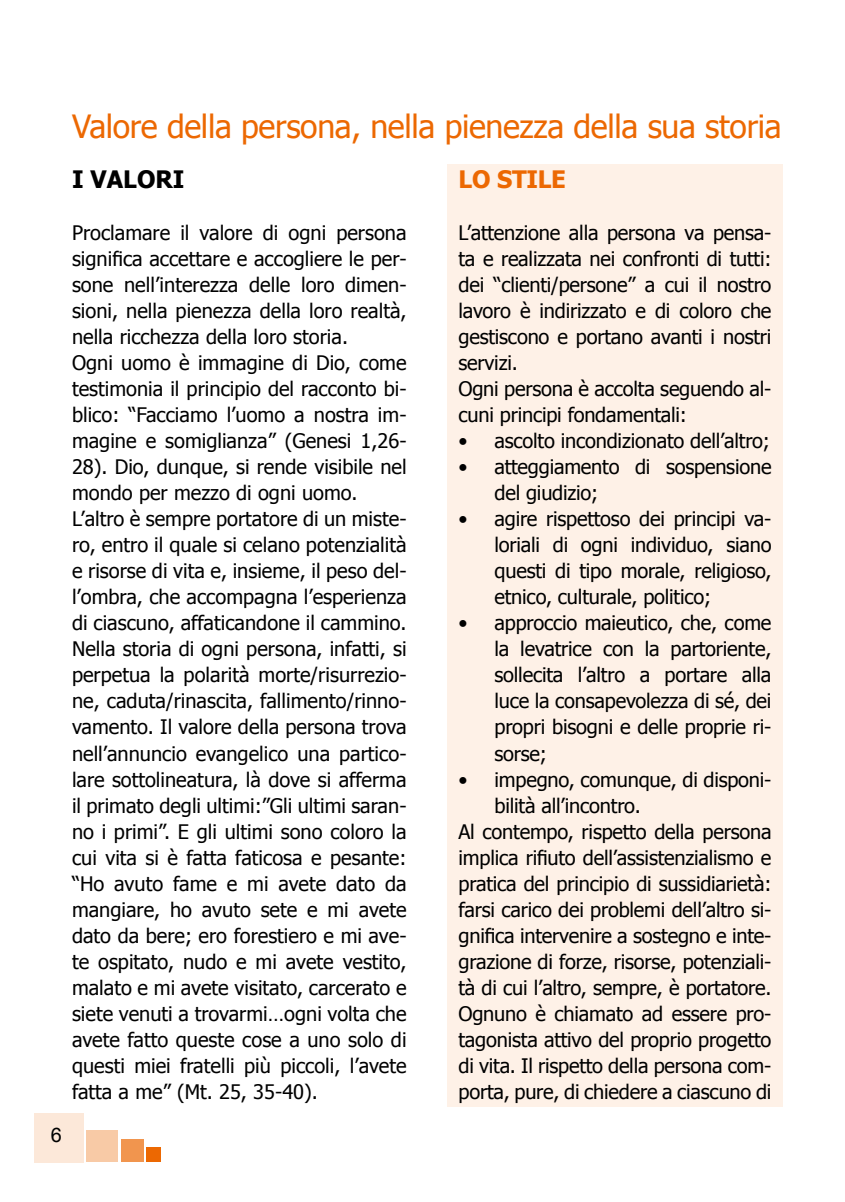
<style>
.page{position:relative;width:845px;height:1202px;background:#fff}
.page>*{position:absolute;margin:0;border:0;box-sizing:border-box;transform-origin:0 0}
.t1{font:32px "Tahoma";letter-spacing:-.01em;color:#ec6802}
.t2{font:700 24px "Tahoma";color:#000}
.t3{font:700 24px "Tahoma";letter-spacing:-.01em;color:#ec6802}
.t4{font:20px/26px "Tahoma";letter-spacing:-.01em;color:#000}
</style>
<div class="page">
<div style="left:34px;top:1113px;width:49px;height:49px;background:#fce8d9"></div>
<div style="left:86px;top:1130px;width:32px;height:32px;background:#f8caa6"></div>
<div style="left:121px;top:1140px;width:23px;height:22px;background:#f1954e"></div>
<div style="left:146px;top:1147px;width:15px;height:15px;background:#ec6802"></div>
<div style="left:447px;top:164px;width:336px;height:943px;background:#fef1e7"></div>
<h1 class="t1" style="left:72px;top:105px;width:711px">Valore della persona, nella pienezza della sua storia</h1>
<p class="t2" style="left:72px;top:163px;width:114px">I VALORI</p>
<p class="t4" style="left:72px;top:219px;width:336px">Proclamare il valore di ogni persona significa accettare e accogliere le per&shy;sone nell’interezza delle loro dimen&shy;sioni, nella pienezza della loro realtà, nella ricchezza della loro storia.<br>Ogni uomo è immagine di Dio, come testimonia il principio del racconto bi&shy;blico: “Facciamo l’uomo a nostra im&shy;magine e somiglianza” (Genesi 1,26- 28). Dio, dunque, si rende visibile nel mondo per mezzo di ogni uomo.<br>L’altro è sempre portatore di un miste&shy;ro, entro il quale si celano potenzialità e risorse di vita e, insieme, il peso del&shy;l’ombra, che accompagna l’esperienza di ciascuno, affaticandone il cammino.<br>Nella storia di ogni persona, infatti, si perpetua la polarità morte/risurrezio&shy;ne, caduta/rinascita, fallimento/rinno&shy;vamento. Il valore della persona trova nell’annuncio evangelico una partico&shy;lare sottolineatura, là dove si afferma il primato degli ultimi:”Gli ultimi saran&shy;no i primi”. E gli ultimi sono coloro la cui vita si è fatta faticosa e pesante: “Ho avuto fame e mi avete dato da mangiare, ho avuto sete e mi avete dato da bere; ero forestiero e mi ave&shy;te ospitato, nudo e mi avete vestito, malato e mi avete visitato, carcerato e siete venuti a trovarmi…ogni volta che avete fatto queste cose a uno solo di questi miei fratelli più piccoli, l’avete fatta a me” (Mt. 25, 35-40).</p>
<p class="t3" style="left:458px;top:163px;width:109px">LO STILE</p>
<p class="t4" style="left:458px;top:219px;width:314px">L’attenzione alla persona va pensa&shy;ta e realizzata nei confronti di tutti: dei “clienti/persone” a cui il nostro lavoro è indirizzato e di coloro che gestiscono e portano avanti i nostri servizi.<br>Ogni persona è accolta seguendo al&shy;cuni principi fondamentali:</p>
<p class="t4" style="left:494px;top:427px;width:277px">ascolto incondizionato dell’altro;</p>
<p class="t4" style="left:494px;top:453px;width:278px">atteggiamento di sospensione</p>
<p class="t4" style="left:494px;top:479px;width:105px">del giudizio;</p>
<p class="t4" style="left:494px;top:505px;width:278px">agire rispettoso dei principi va-</p>
<p class="t4" style="left:494px;top:531px;width:278px">loriali di ogni individuo, siano</p>
<p class="t4" style="left:494px;top:557px;width:278px">questi di tipo morale, religioso,</p>
<p class="t4" style="left:494px;top:583px;width:218px">etnico, culturale, politico;</p>
<p class="t4" style="left:494px;top:609px;width:278px">approccio maieutico, che, come</p>
<p class="t4" style="left:494px;top:635px;width:278px">la levatrice con la partoriente,</p>
<p class="t4" style="left:494px;top:661px;width:278px">sollecita l’altro a portare alla</p>
<p class="t4" style="left:494px;top:687px;width:278px">luce la consapevolezza di sé, dei</p>
<p class="t4" style="left:494px;top:713px;width:278px">propri bisogni e delle proprie ri-</p>
<p class="t4" style="left:494px;top:739px;width:54px">sorse;</p>
<p class="t4" style="left:494px;top:765px;width:278px">impegno, comunque, di disponi-</p>
<p class="t4" style="left:494px;top:791px;width:148px">bilità all’incontro.</p>
<p class="t4" style="left:458px;top:817px;width:314px">Al contempo, rispetto della persona</p>
<p class="t4" style="left:458px;top:843px;width:314px">implica rifiuto dell’assistenzialismo e</p>
<p class="t4" style="left:458px;top:869px;width:314px">pratica del principio di sussidiarietà:</p>
<p class="t4" style="left:458px;top:895px;width:314px">farsi carico dei problemi dell’altro si-</p>
<p class="t4" style="left:458px;top:921px;width:314px">gnifica intervenire a sostegno e inte-</p>
<p class="t4" style="left:458px;top:947px;width:314px">grazione di forze, risorse, potenziali-</p>
<p class="t4" style="left:458px;top:973px;width:314px">tà di cui l’altro, sempre, è portatore.</p>
<p class="t4" style="left:458px;top:999px;width:314px">Ognuno è chiamato ad essere pro-</p>
<p class="t4" style="left:458px;top:1025px;width:314px">tagonista attivo del proprio progetto</p>
<p class="t4" style="left:458px;top:1051px;width:314px">di vita. Il rispetto della persona com-</p>
<p class="t4" style="left:458px;top:1077px;width:314px">porta, pure, di chiedere a ciascuno di</p>
<p class="t4" style="left:458px;top:427px;width:11px">• •</p>
<p class="t4" style="left:458px;top:505px;width:11px">•</p>
<p class="t4" style="left:458px;top:609px;width:11px">•</p>
<p class="t4" style="left:458px;top:765px;width:11px">•</p>
</div>
